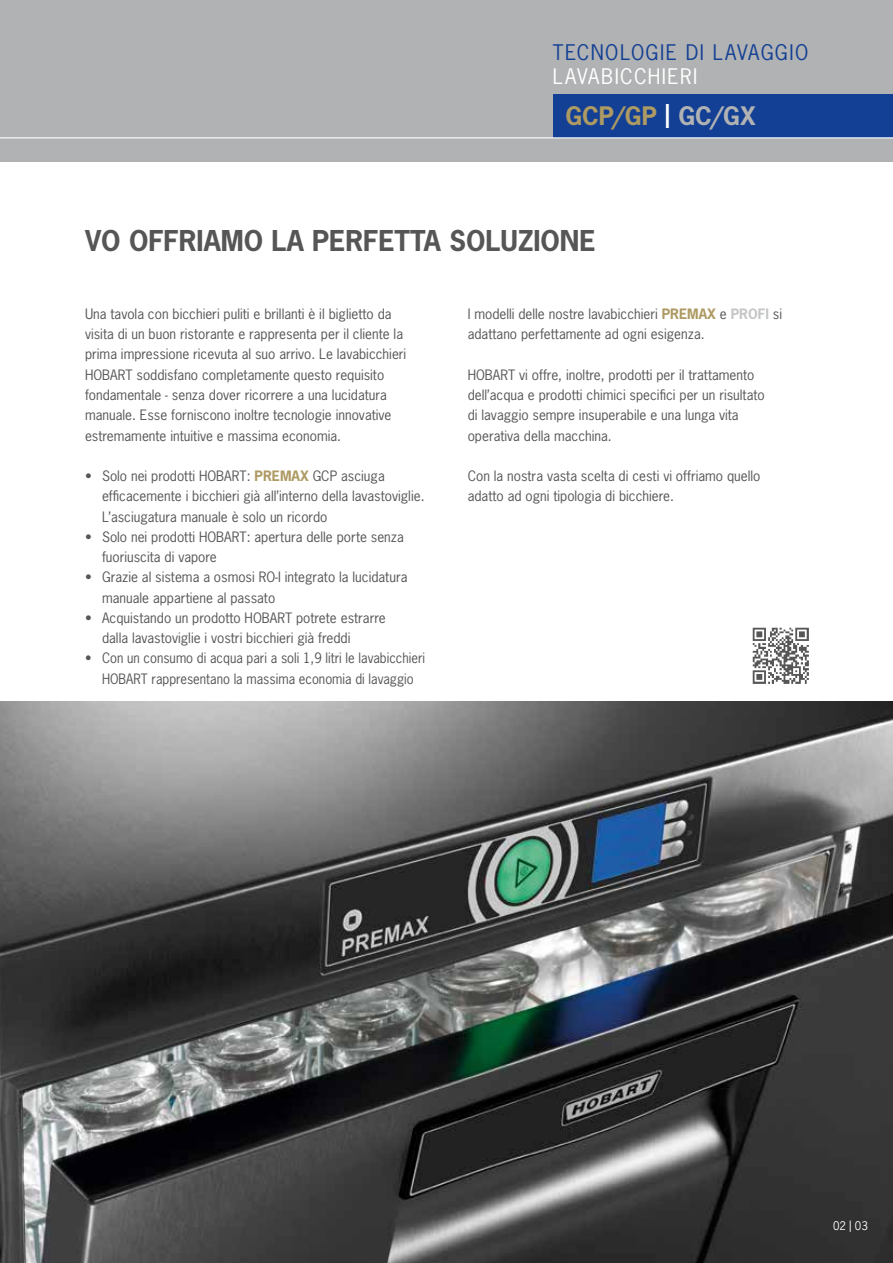
<style>
.page{position:relative;width:893px;height:1263px;background:#fff}
.page>*{position:absolute;margin:0;border:0;box-sizing:border-box;transform-origin:0 0}
.t1{font:700 27px "News Gothic";color:#565656}
.t2{font:700 24px "News Gothic";color:#ae9a63}
.t3{font:20.25px "News Gothic";letter-spacing:.07em;color:#134094}
.t4{font:20.25px "News Gothic";letter-spacing:.07em;color:#fff}
.t5{font:13.5px/20.2px "News Gothic";color:#565656}
.t6{font:13.5px/20.2px "News Gothic";color:#565656;text-align:center;scale:.96 1}
.t7{font:11.25px "News Gothic";color:#fff}
.s1{color:#fff}
.s2{color:#b1b2b3}
.s3{font-weight:700;color:#ae9a63}
.s4{font-weight:700;color:#c5c6c6}
</style>
<div class="page">
<div style="left:0;top:0;width:893px;height:162px;background:#b1b2b3"></div>
<div style="left:553px;top:94px;width:340px;height:43px;background:#134094"></div>
<hr style="left:0;top:137px;width:893px;height:1px;background:#fff">
<img style="left:0;top:702px;width:893px;height:561px">
<img style="left:752px;top:628px;width:57px;height:56px">
<h3 class="t3" style="left:553px;top:39px;width:257px">TECNOLOGIE DI LAVAGGIO</h3>
<h3 class="t4" style="left:553px;top:64px;width:146px">LAVABICCHIERI</h3>
<h2 class="t2" style="left:566px;top:100px;width:192px">GCP/GP <span class="s1">|</span> <span class="s2">GC/GX</span></h2>
<h1 class="t1" style="left:85px;top:223px;width:512px">VO OFFRIAMO LA PERFETTA SOLUZIONE</h1>
<p class="t5" style="left:85px;top:304px;width:323px">Una tavola con bicchieri puliti e brillanti è il biglietto da visita di un buon ristorante e rappresenta per il cliente la prima impressione ricevuta al suo arrivo. Le lavabicchieri HOBART soddisfano completamente questo requisito fondamentale - senza dover ricorrere a una lucidatura manuale. Esse forniscono inoltre tecnologie innovative estremamente intuitive e massima economia.</p>
<p class="t5" style="left:102px;top:466px;width:324px;text-indent:-17px">• Solo nei prodotti HOBART: <span class="s3">PREMAX</span> GCP asciuga efficacemente i bicchieri già all’interno della lavastoviglie.<br>L’asciugatura manuale è solo un ricordo</p>
<p class="t5" style="left:102px;top:526px;width:303px;text-indent:-17px">• Solo nei prodotti HOBART: apertura delle porte senza fuoriuscita di vapore</p>
<p class="t5" style="left:102px;top:567px;width:307px;text-indent:-17px">• Grazie al sistema a osmosi RO-I integrato la lucidatura manuale appartiene al passato</p>
<p class="t5" style="left:102px;top:607px;width:285px;text-indent:-17px">• Acquistando un prodotto HOBART potrete estrarre dalla lavastoviglie i vostri bicchieri già freddi</p>
<p class="t6" style="left:85px;top:648px;width:356px">• Con un consumo di acqua pari a soli 1,9 litri le lavabicchieri<br>HOBART rappresentano la massima economia di lavaggio</p>
<p class="t5" style="left:468px;top:304px;width:316px">I modelli delle nostre lavabicchieri <span class="s3">PREMAX</span> e <span class="s4">PROFI</span> si adattano perfettamente ad ogni esigenza.</p>
<p class="t5" style="left:468px;top:364px;width:298px">HOBART vi offre, inoltre, prodotti per il trattamento dell’acqua e prodotti chimici specifici per un risultato di lavaggio sempre insuperabile e una lunga vita operativa della macchina.</p>
<p class="t5" style="left:468px;top:466px;width:294px">Con la nostra vasta scelta di cesti vi offriamo quello adatto ad ogni tipologia di bicchiere.</p>
<p class="t7" style="left:833px;top:1219px;width:36px">02 | 03</p>
</div>
